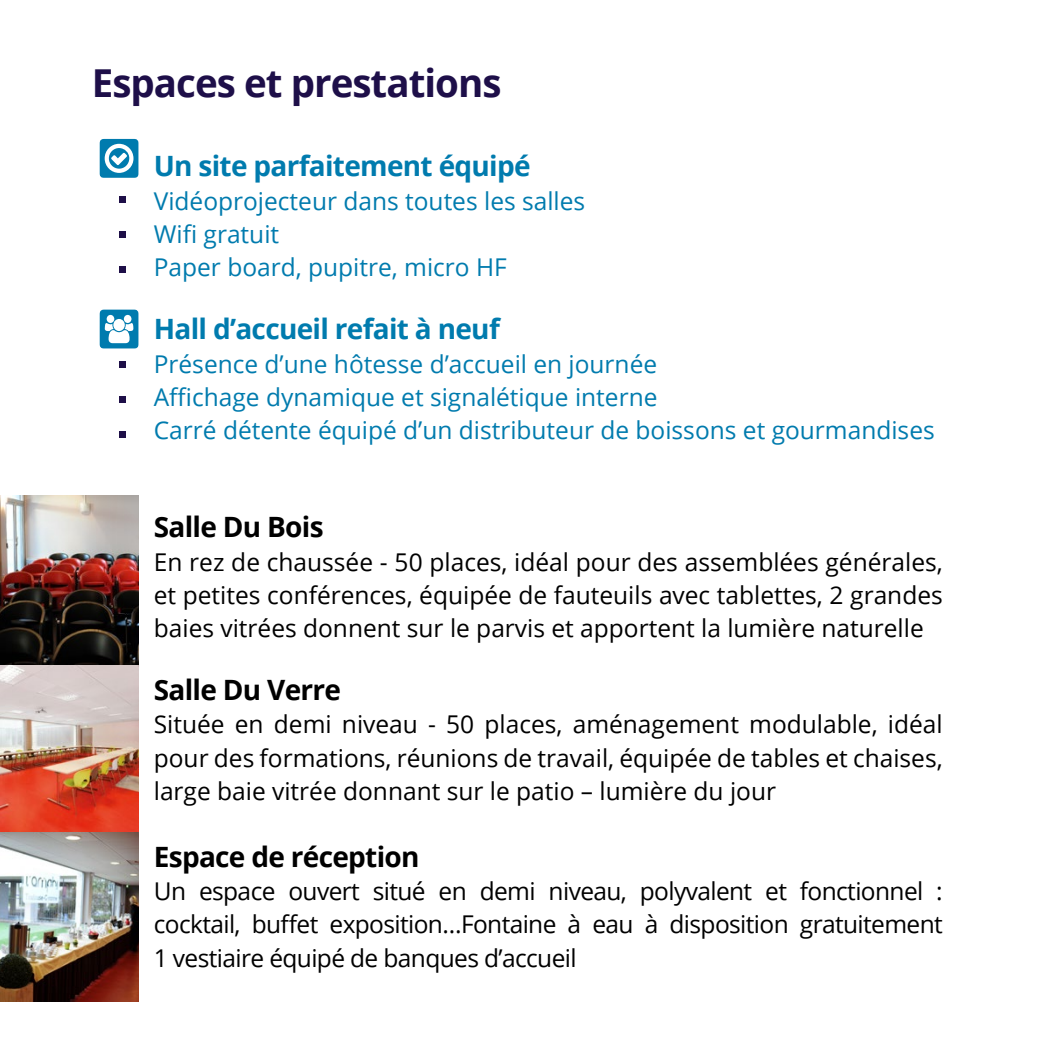
<style>
.page{position:relative;width:1042px;height:1042px;background:#fff}
.page>*{position:absolute;margin:0;border:0;box-sizing:border-box;transform-origin:0 0}
.t1{font:700 38.5px "Open Sans";letter-spacing:-.025em;color:#1e0f49}
.t2{font:700 28px "Open Sans";letter-spacing:-.025em;color:#007bae}
.t3{font:700 28px "Open Sans";letter-spacing:-.025em;color:#000}
.t4{font:24.5px/33.2px "Open Sans";color:#000;text-align:justify}
.t5{font:24.5px/33.2px "Open Sans";color:#007bae}
</style>
<div class="page">
<div style="left:119px;top:197px;width:7px;height:6px;background:#1e0f48"></div>
<div style="left:119px;top:361px;width:7px;height:7px;background:#1e0f48"></div>
<div style="left:119px;top:231px;width:7px;height:6px;background:#1e0f48"></div>
<div style="left:119px;top:396px;width:7px;height:6px;background:#1e0f48"></div>
<div style="left:119px;top:266px;width:7px;height:7px;background:#1e0f48"></div>
<div style="left:119px;top:431px;width:7px;height:7px;background:#1e0f48"></div>
<svg style="left:100px;top:310px;width:38px;height:38px"></svg>
<div style="left:124px;top:315px;width:7px;height:8px;background:#fff;border-radius:50%"></div>
<div style="left:107px;top:315px;width:7px;height:8px;background:#fff;border-radius:50%"></div>
<img style="left:0;top:496px;width:138px;height:505px">
<svg style="left:100px;top:139px;width:38px;height:39px"></svg>
<h1 class="t1" style="left:92px;top:56px;width:411px">Espaces et prestations</h1>
<p class="t2" style="left:154px;top:147px;width:378px">Un site parfaitement équipé</p>
<p class="t5" style="left:154px;top:184px;width:433px">Vidéoprojecteur dans toutes les salles<br>Wifi gratuit<br>Paper board, pupitre, micro HF</p>
<p class="t2" style="left:154px;top:309px;width:347px">Hall d’accueil refait à neuf</p>
<p class="t5" style="left:154px;top:346px;width:782px">Présence d’une hôtesse d’accueil en journée<br>Affichage dynamique et signalétique interne<br>Carré détente équipé d’un distributeur de boissons et gourmandises</p>
<p class="t3" style="left:154px;top:507px;width:171px">Salle Du Bois</p>
<p class="t4" style="left:154px;top:544px;width:790px">En rez de chaussée - 50 places, idéal pour des assemblées générales, et petites conférences, équipée de fauteuils avec tablettes, 2 grandes baies vitrées donnent sur le parvis et apportent la lumière naturelle</p>
<p class="t3" style="left:154px;top:670px;width:189px">Salle Du Verre</p>
<p class="t4" style="left:154px;top:707px;width:790px">Située en demi niveau - 50 places, aménagement modulable, idéal pour des formations, réunions de travail, équipée de tables et chaises, large baie vitrée donnant sur le patio – lumière du jour</p>
<p class="t3" style="left:154px;top:837px;width:267px">Espace de réception</p>
<p class="t4" style="left:154px;top:874px;width:790px">Un espace ouvert situé en demi niveau, polyvalent et fonctionnel : cocktail, buffet exposition…Fontaine à eau à disposition gratuitement 1 vestiaire équipé de banques d’accueil</p>
</div>
